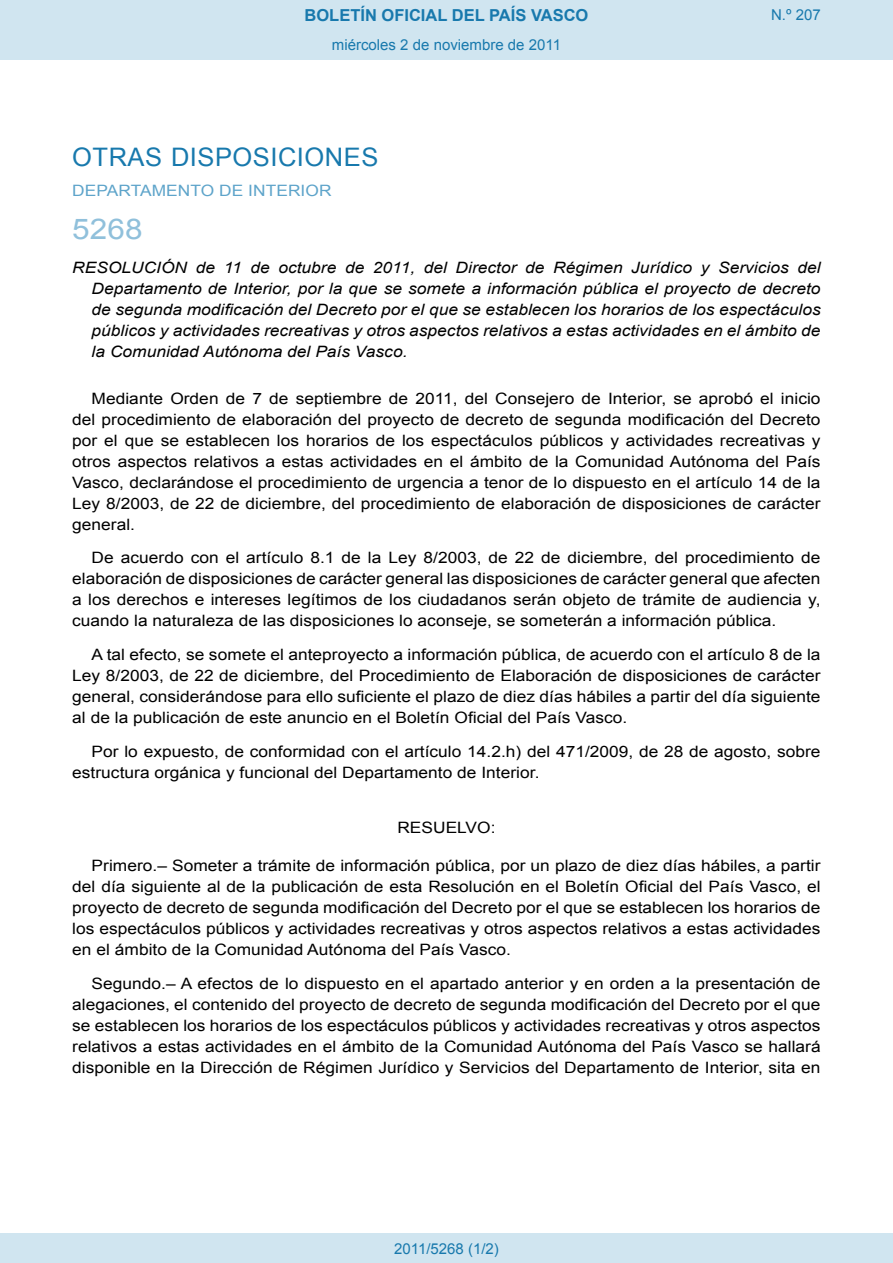
<style>
.page{position:relative;width:893px;height:1263px;background:#fff}
.page>*{position:absolute;margin:0;border:0;box-sizing:border-box;transform-origin:0 0}
.BOPVOrden{font:28.5px "Arial";color:#90c0db;scale:1.11 1}
.BOPVSeccion{font:25.5px "Arial";letter-spacing:.02em;color:#1879ad}
.t1{font:700 16.5px "Arial";color:#1879ad}
.BOPVDetalle{font:15.6px/21px "Arial";color:#000;text-align:justify;scale:1.11 1}
.BOPVTitulo{font:italic 15.6px/21px "Arial";color:#000;text-align:justify;scale:1.11 1}
.BOPVOrganismo{font:15.6px "Arial";letter-spacing:.005em;color:#5ea4ca;scale:1.11 1}
.BOPVClave{font:15.6px "Arial";color:#000;scale:1.11 1}
.Paginacion_Centro{font:15px "Arial";color:#1879ad}
</style>
<div class="page">
<div style="left:0;top:0;width:893px;height:60px;background:#d0e5f0"></div>
<div style="left:0;top:1233px;width:893px;height:30px;background:#d0e5f0"></div>
<p class="t1" style="left:305px;top:4px;width:285px">BOLETÍN OFICIAL DEL PAÍS VASCO</p>
<p class="Paginacion_Centro" style="left:332px;top:35px;width:231px">miércoles 2 de noviembre de 2011</p>
<p class="Paginacion_Centro" style="left:771px;top:5px;width:51px">N.º 207</p>
<p class="BOPVSeccion" style="left:72px;top:141px;width:308px">OTRAS DISPOSICIONES</p>
<p class="BOPVOrganismo" style="left:72px;top:181px;width:235px">DEPARTAMENTO DE INTERIOR</p>
<p class="BOPVOrden" style="left:72px;top:211px;width:65px">5268</p>
<p class="BOPVTitulo" style="left:92px;top:257px;width:658px;text-indent:-19px">RESOLUCIÓN de 11 de octubre de 2011, del Director de Régimen Jurídico y Servicios del Departamento de Interior, por la que se somete a información pública el proyecto de decreto de segunda modificación del Decreto por el que se establecen los horarios de los espectáculos públicos y actividades recreativas y otros aspectos relativos a estas actividades en el ámbito de la Comunidad Autónoma del País Vasco.</p>
<p class="BOPVDetalle" style="left:72px;top:388px;width:676px;text-indent:19px">Mediante Orden de 7 de septiembre de 2011, del Consejero de Interior, se aprobó el inicio del procedimiento de elaboración del proyecto de decreto de segunda modificación del Decreto por el que se establecen los horarios de los espectáculos públicos y actividades recreativas y otros aspectos relativos a estas actividades en el ámbito de la Comunidad Autónoma del País Vasco, declarándose el procedimiento de urgencia a tenor de lo dispuesto en el artículo 14 de la Ley 8/2003, de 22 de diciembre, del procedimiento de elaboración de disposiciones de carácter general.</p>
<p class="BOPVDetalle" style="left:72px;top:547px;width:676px;text-indent:19px">De acuerdo con el artículo 8.1 de la Ley 8/2003, de 22 de diciembre, del procedimiento de elaboración de disposiciones de carácter general las disposiciones de carácter general que afecten a los derechos e intereses legítimos de los ciudadanos serán objeto de trámite de audiencia y, cuando la naturaleza de las disposiciones lo aconseje, se someterán a información pública.</p>
<p class="BOPVDetalle" style="left:72px;top:644px;width:676px;text-indent:19px">A tal efecto, se somete el anteproyecto a información pública, de acuerdo con el artículo 8 de la Ley 8/2003, de 22 de diciembre, del Procedimiento de Elaboración de disposiciones de carácter general, considerándose para ello suficiente el plazo de diez días hábiles a partir del día siguiente al de la publicación de este anuncio en el Boletín Oficial del País Vasco.</p>
<p class="BOPVDetalle" style="left:72px;top:741px;width:676px;text-indent:19px">Por lo expuesto, de conformidad con el artículo 14.2.h) del 471/2009, de 28 de agosto, sobre estructura orgánica y funcional del Departamento de Interior.</p>
<p class="BOPVClave" style="left:397px;top:817px;width:90px">RESUELVO:</p>
<p class="BOPVDetalle" style="left:72px;top:855px;width:676px;text-indent:19px">Primero.– Someter a trámite de información pública, por un plazo de diez días hábiles, a partir del día siguiente al de la publicación de esta Resolución en el Boletín Oficial del País Vasco, el proyecto de decreto de segunda modificación del Decreto por el que se establecen los horarios de los espectáculos públicos y actividades recreativas y otros aspectos relativos a estas actividades en el ámbito de la Comunidad Autónoma del País Vasco.</p>
<p class="BOPVDetalle" style="left:72px;top:973px;width:676px;text-indent:19px">Segundo.– A efectos de lo dispuesto en el apartado anterior y en orden a la presentación de alegaciones, el contenido del proyecto de decreto de segunda modificación del Decreto por el que se establecen los horarios de los espectáculos públicos y actividades recreativas y otros aspectos relativos a estas actividades en el ámbito de la Comunidad Autónoma del País Vasco se hallará disponible en la Dirección de Régimen Jurídico y Servicios del Departamento de Interior, sita en</p>
<p class="Paginacion_Centro" style="left:394px;top:1238px;width:106px">2011/5268 (1/2)</p>
</div>
